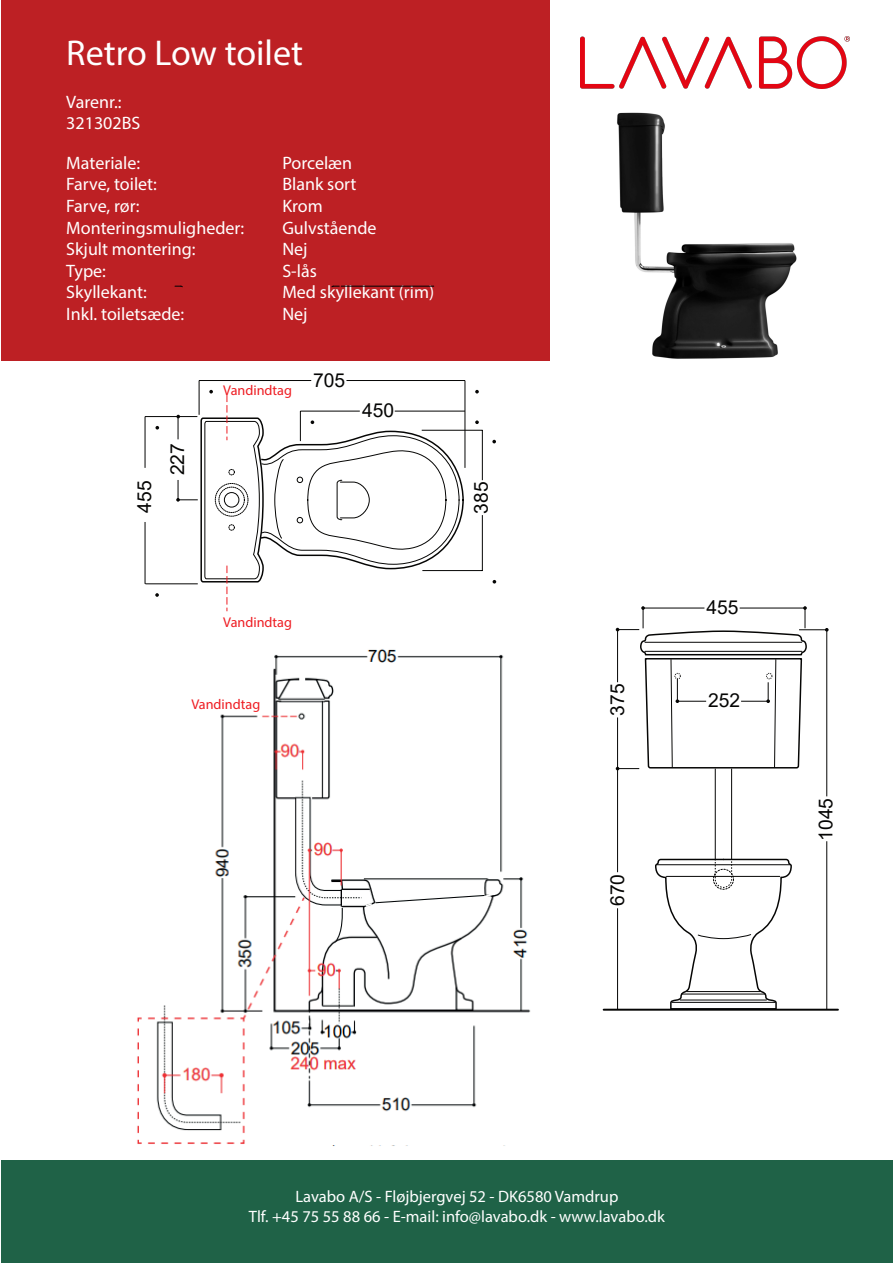
<style>
.page{position:relative;width:893px;height:1263px;background:#fff}
.page>*{position:absolute;margin:0;border:0;box-sizing:border-box;transform-origin:0 0}
.t1{font:36px "Myriad Pro";color:#fff}
.t2{font:19.2px "Arial";color:#050504}
.t3{font:18px/21.6px "Myriad Pro";color:#fff}
.t4{font:16.5px/19.8px "Myriad Pro";color:#fff;text-align:center}
.t5{font:14.25px "Myriad";color:#ee1d23}
</style>
<div class="page">
<div style="left:2px;top:1160px;width:891px;height:103px;background:#1f6247"></div>
<img style="left:581px;top:37px;width:269px;height:52px">
<div style="left:1px;top:0;width:549px;height:361px;background:#bd2024"></div>
<hr style="left:341px;top:286px;width:93px;height:1px;background:#000003">
<img style="left:617px;top:112px;width:180px;height:247px">
<img style="left:137px;top:649px;width:394px;height:497px">
<div style="left:291px;top:1121px;width:289px;height:24px;background:#fff"></div>
<hr style="left:145px;top:584px;width:53px;height:1px;background:#050504">
<hr style="left:145px;top:416px;width:52px;height:1px;background:#050504">
<hr style="left:145px;top:417px;width:1px;height:51px;background:#050504">
<hr style="left:145px;top:522px;width:1px;height:62px;background:#050504">
<hr style="left:482px;top:515px;width:1px;height:55px;background:#050504">
<hr style="left:422px;top:570px;width:61px;height:1px;background:#050504">
<hr style="left:422px;top:430px;width:61px;height:1px;background:#050504">
<hr style="left:482px;top:430px;width:1px;height:50px;background:#050504">
<hr style="left:199px;top:380px;width:112px;height:1px;background:#050504">
<hr style="left:346px;top:380px;width:119px;height:1px;background:#050504">
<hr style="left:199px;top:380px;width:1px;height:35px;background:#050504">
<hr style="left:465px;top:380px;width:1px;height:88px;background:#050504">
<svg style="left:155px;top:426px;width:4px;height:3px"></svg>
<svg style="left:155px;top:593px;width:4px;height:4px"></svg>
<svg style="left:475px;top:420px;width:4px;height:4px"></svg>
<svg style="left:475px;top:390px;width:4px;height:3px"></svg>
<svg style="left:492px;top:440px;width:4px;height:3px"></svg>
<svg style="left:176px;top:390px;width:289px;height:221px"></svg>
<hr style="left:731px;top:768px;width:1px;height:91px;background:#050504">
<hr style="left:715px;top:768px;width:1px;height:91px;background:#050504">
<hr style="left:826px;top:630px;width:1px;height:166px;background:#050504">
<hr style="left:826px;top:841px;width:1px;height:169px;background:#050504">
<hr style="left:617px;top:908px;width:1px;height:102px;background:#050504">
<hr style="left:617px;top:717px;width:1px;height:155px;background:#050504">
<svg style="left:654px;top:858px;width:139px;height:151px"></svg>
<hr style="left:604px;top:1009px;width:234px;height:2px;background:#050504">
<svg style="left:616px;top:606px;width:213px;height:164px"></svg>
<div style="left:184px;top:693px;width:72px;height:20px;background:#fff"></div>
<div style="left:275px;top:1121px;width:31px;height:31px;background:#fff"></div>
<h1 class="t1" style="left:66px;top:30px;width:238px">Retro Low toilet</h1>
<p class="t3" style="left:66px;top:91px;width:76px">Varenr.:<br>321302BS</p>
<p class="t3" style="left:66px;top:152px;width:75px">Materiale:</p>
<p class="t3" style="left:282px;top:152px;width:71px">Porcelæn</p>
<p class="t3" style="left:66px;top:173px;width:92px">Farve, toilet:</p>
<p class="t3" style="left:282px;top:173px;width:76px">Blank sort</p>
<p class="t3" style="left:66px;top:195px;width:75px">Farve, rør:</p>
<p class="t3" style="left:282px;top:195px;width:42px">Krom</p>
<p class="t3" style="left:66px;top:217px;width:180px">Monteringsmuligheder:</p>
<p class="t3" style="left:282px;top:217px;width:96px">Gulvstående</p>
<p class="t3" style="left:66px;top:238px;width:131px">Skjult montering:</p>
<p class="t3" style="left:282px;top:238px;width:27px">Nej</p>
<p class="t3" style="left:66px;top:260px;width:41px">Type:</p>
<p class="t3" style="left:282px;top:260px;width:36px">S-lås</p>
<p class="t3" style="left:66px;top:281px;width:82px">Skyllekant:</p>
<p class="t3" style="left:282px;top:281px;width:153px">Med skyllekant (rim)</p>
<p class="t3" style="left:66px;top:303px;width:119px">Inkl. toiletsæde:</p>
<p class="t3" style="left:282px;top:303px;width:27px">Nej</p>
<p class="t2" style="left:164px;top:475px;width:34px;rotate:-90deg">227</p>
<p class="t5" style="left:223px;top:381px;width:70px">Vandindtag</p>
<p class="t2" style="left:313px;top:367px;width:34px">705</p>
<p class="t2" style="left:362px;top:397px;width:34px">450</p>
<p class="t2" style="left:131px;top:513px;width:34px;rotate:-90deg">455</p>
<p class="t2" style="left:468px;top:514px;width:34px;rotate:-90deg">385</p>
<p class="t5" style="left:223px;top:613px;width:70px">Vandindtag</p>
<p class="t2" style="left:707px;top:594px;width:34px">455</p>
<p class="t2" style="left:604px;top:716px;width:34px;rotate:-90deg">375</p>
<p class="t5" style="left:191px;top:695px;width:70px">Vandindtag</p>
<p class="t2" style="left:708px;top:687px;width:34px">252</p>
<p class="t2" style="left:604px;top:906px;width:34px;rotate:-90deg">670</p>
<p class="t2" style="left:812px;top:841px;width:44px;rotate:-90deg">1045</p>
<p class="t4" style="left:249px;top:1186px;width:417px">Lavabo A/S - Fløjbjergvej 52 - DK6580 Vamdrup<br>Tlf. +45 75 55 88 66 - E-mail: info@lavabo.dk - www.lavabo.dk</p>
</div>
